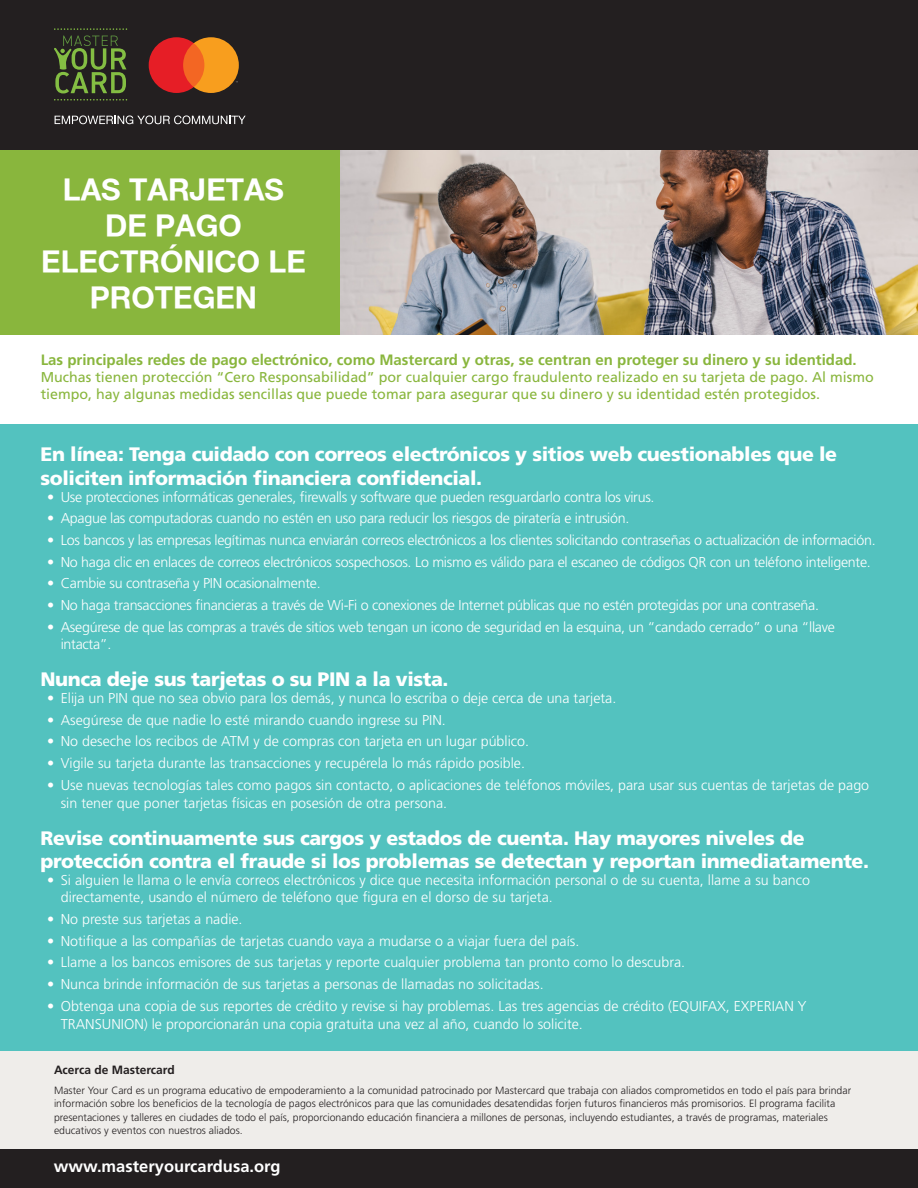
<style>
.page{position:relative;width:918px;height:1188px;background:#fff}
.page>*{position:absolute;margin:0;border:0;box-sizing:border-box;transform-origin:0 0}
.t1{font:700 30px/36px "Helvetica Neue";color:#fff;text-align:center}
.body_text{font:900 19.5px/23.4px "Frutiger LT Std";letter-spacing:-.02em;color:#fff}
.t2{font:700 16.5px "Frutiger LT Std";color:#fff}
.t3{font:700 15px "Frutiger LT Std";color:#89b63d}
.t4{font:300 14.25px/18px "Frutiger LT Std";color:#fff}
.t5{font:300 14.25px/17.1px "Frutiger LT Std";letter-spacing:-.02em;color:#fff}
.t6{font:14.25px/17.1px "Frutiger LT Std";color:#89b63d}
.footnotes{font:700 12px "Frutiger LT Std";color:#231f20}
.body_text-2{font:300 10.5px/13.5px "Frutiger LT Std";color:#231f20}
</style>
<div class="page">
<div style="left:0;top:129px;width:432px;height:206px;background:#89b63d"></div>
<img style="left:340px;top:150px;width:578px;height:185px">
<div style="left:0;top:424px;width:918px;height:627px;background:#53c2bf"></div>
<div style="left:0;top:0;width:918px;height:150px;background:#231f20"></div>
<svg style="left:149px;top:37px;width:90px;height:56px"></svg>
<svg style="left:54px;top:99px;width:73px;height:2px"></svg>
<svg style="left:54px;top:28px;width:73px;height:65px"></svg>
<svg style="left:55px;top:115px;width:191px;height:9px"></svg>
<div style="left:0;top:1051px;width:918px;height:137px;background:#efedea"></div>
<div style="left:0;top:1149px;width:918px;height:39px;background:#231f20"></div>
<p class="t1" style="left:41px;top:171px;width:266px">LAS TARJETAS<br>DE PAGO<br>ELECTRÓNICO LE<br>PROTEGEN</p>
<p class="t3" style="left:41px;top:351px;width:818px">Las principales redes de pago electrónico, como Mastercard y otras, se centran en proteger su dinero y su identidad.</p>
<p class="t6" style="left:41px;top:369px;width:835px">Muchas tienen protección “Cero Responsabilidad” por cualquier cargo fraudulento realizado en su tarjeta de pago. Al mismo tiempo, hay algunas medidas sencillas que puede tomar para asegurar que su dinero y su identidad estén protegidos.</p>
<p class="body_text" style="left:40px;top:443px;width:798px">En línea: Tenga cuidado con correos electrónicos y sitios web cuestionables que le soliciten información financiera confidencial.</p>
<p class="t5" style="left:47px;top:488px;width:609px">• Use protecciones informáticas generales, firewalls y software que pueden resguardarlo contra los virus.</p>
<p class="t5" style="left:47px;top:510px;width:584px">• Apague las computadoras cuando no estén en uso para reducir los riesgos de piratería e intrusión.</p>
<p class="t5" style="left:47px;top:532px;width:830px">• Los bancos y las empresas legítimas nunca enviarán correos electrónicos a los clientes solicitando contraseñas o actualización de información.</p>
<p class="t5" style="left:47px;top:553px;width:825px">• No haga clic en enlaces de correos electrónicos sospechosos. Lo mismo es válido para el escaneo de códigos QR con un teléfono inteligente.</p>
<p class="t5" style="left:47px;top:575px;width:275px">• Cambie su contraseña y PIN ocasionalmente.</p>
<p class="t5" style="left:47px;top:597px;width:773px">• No haga transacciones financieras a través de Wi-Fi o conexiones de Internet públicas que no estén protegidas por una contraseña.</p>
<p class="t5" style="left:61px;top:619px;width:776px;text-indent:-14px">• Asegúrese de que las compras a través de sitios web tengan un icono de seguridad en la esquina, un “candado cerrado” o una “llave intacta”.</p>
<p class="body_text" style="left:40px;top:667px;width:410px">Nunca deje sus tarjetas o su PIN a la vista.</p>
<p class="t4" style="left:47px;top:689px;width:571px">• Elija un PIN que no sea obvio para los demás, y nunca lo escriba o deje cerca de una tarjeta.</p>
<p class="t4" style="left:47px;top:711px;width:400px">• Asegúrese de que nadie lo esté mirando cuando ingrese su PIN.</p>
<p class="t4" style="left:47px;top:733px;width:483px">• No deseche los recibos de ATM y de compras con tarjeta en un lugar público.</p>
<p class="t4" style="left:47px;top:754px;width:479px">• Vigile su tarjeta durante las transacciones y recupérela lo más rápido posible.</p>
<p class="t4" style="left:61px;top:776px;width:810px;text-indent:-14px">• Use nuevas tecnologías tales como pagos sin contacto, o aplicaciones de teléfonos móviles, para usar sus cuentas de tarjetas de pago sin tener que poner tarjetas físicas en posesión de otra persona.</p>
<p class="body_text" style="left:40px;top:826px;width:830px">Revise continuamente sus cargos y estados de cuenta. Hay mayores niveles de protección contra el fraude si los problemas se detectan y reportan inmediatamente.</p>
<p class="t4" style="left:61px;top:872px;width:751px;line-height:17.1px;text-indent:-14px">• Si alguien le llama o le envía correos electrónicos y dice que necesita información personal o de su cuenta, llame a su banco directamente, usando el número de teléfono que figura en el dorso de su tarjeta.</p>
<p class="t4" style="left:47px;top:910px;width:197px">• No preste sus tarjetas a nadie.</p>
<p class="t4" style="left:47px;top:932px;width:534px">• Notifique a las compañías de tarjetas cuando vaya a mudarse o a viajar fuera del país.</p>
<p class="t4" style="left:47px;top:954px;width:639px">• Llame a los bancos emisores de sus tarjetas y reporte cualquier problema tan pronto como lo descubra.</p>
<p class="t4" style="left:47px;top:975px;width:498px">• Nunca brinde información de sus tarjetas a personas de llamadas no solicitadas.</p>
<p class="t4" style="left:61px;top:997px;width:747px;text-indent:-14px">• Obtenga una copia de sus reportes de crédito y revise si hay problemas. Las tres agencias de crédito (EQUIFAX, EXPERIAN Y<br>TRANSUNION) le proporcionarán una copia gratuita una vez al año, cuando lo solicite.</p>
<p class="footnotes" style="left:54px;top:1063px;width:122px">Acerca de Mastercard</p>
<p class="body_text-2" style="left:54px;top:1083px;width:799px">Master Your Card es un programa educativo de empoderamiento a la comunidad patrocinado por Mastercard que trabaja con aliados comprometidos en todo el país para brindar información sobre los beneficios de la tecnología de pagos electrónicos para que las comunidades desatendidas forjen futuros financieros más promisorios. El programa facilita presentaciones y talleres en ciudades de todo el país, proporcionando educación financiera a millones de personas, incluyendo estudiantes, a través de programas, materiales educativos y eventos con nuestros aliados.</p>
<p class="t2" style="left:54px;top:1157px;width:228px">www.masteryourcardusa.org</p>
</div>
